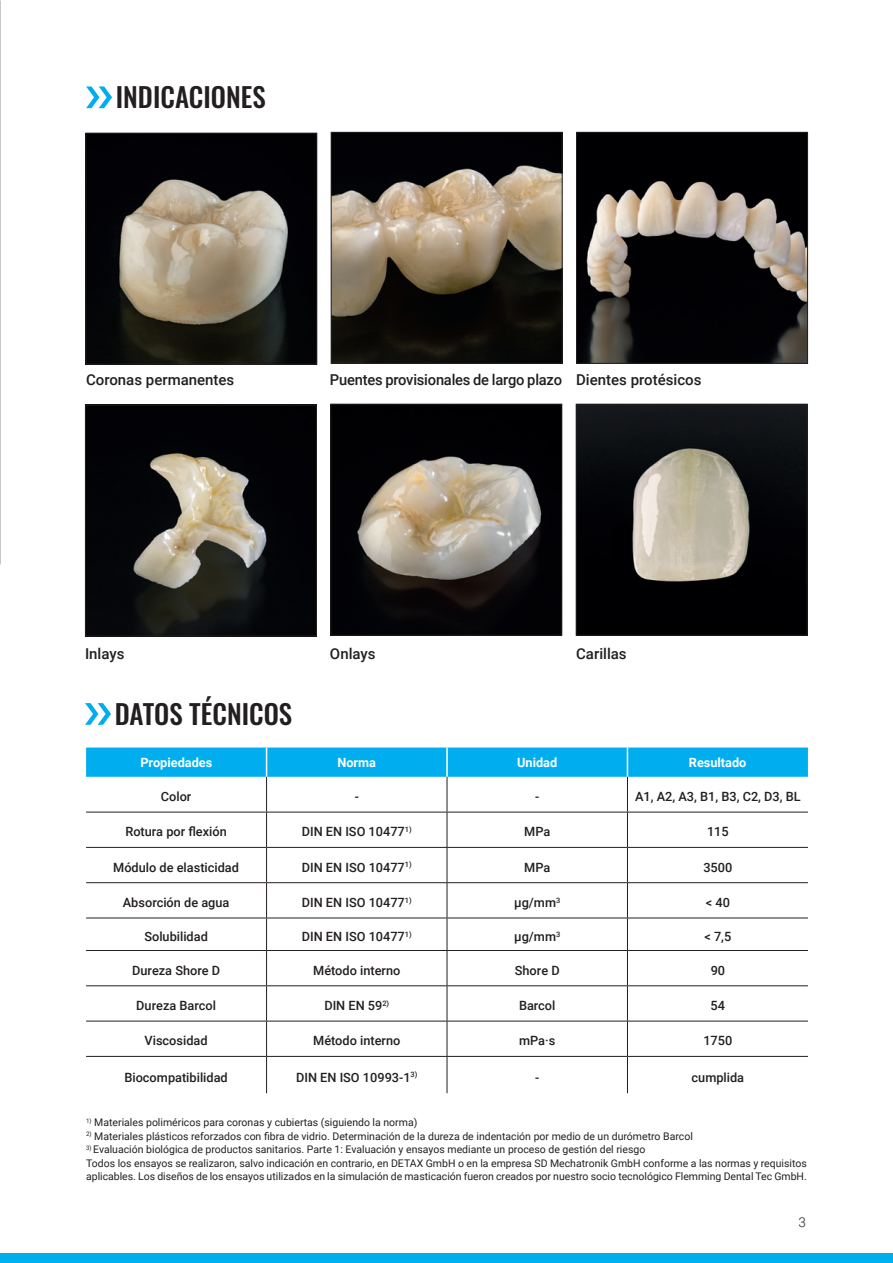
<style>
.page{position:relative;width:893px;height:1263px;background:#fff}
.page>*{position:absolute;margin:0;border:0;box-sizing:border-box;transform-origin:0 0}
.t1{font:500 27px "Oswald";color:#231f20}
.t2{font:500 15px "Roboto";color:#231f20}
.t3{font:300 13.5px "Roboto";color:#231f20}
.t4{font:500 12.75px "Roboto";color:#231f20}
.t5{font:700 12.75px "Roboto";color:#fff}
.t6{font:10.5px/13.5px "Roboto";color:#231f20}
</style>
<div class="page">
<img style="left:0;top:0;width:1px;height:564px">
<svg style="left:86px;top:86px;width:26px;height:22px"></svg>
<svg style="left:85px;top:703px;width:26px;height:22px"></svg>
<svg style="left:86px;top:747px;width:722px;height:30px;background:#06b0ef"></svg>
<hr style="left:266px;top:747px;width:1px;height:30px;background:#fff">
<hr style="left:446px;top:747px;width:2px;height:30px;background:#fff">
<hr style="left:627px;top:747px;width:1px;height:30px;background:#fff">
<hr style="left:266px;top:777px;width:1px;height:35px;background:#231f20">
<hr style="left:447px;top:777px;width:1px;height:35px;background:#231f20">
<hr style="left:627px;top:777px;width:1px;height:35px;background:#231f20">
<hr style="left:86px;top:812px;width:181px;height:1px;background:#231f20">
<hr style="left:267px;top:812px;width:180px;height:1px;background:#231f20">
<hr style="left:266px;top:812px;width:1px;height:35px;background:#231f20">
<hr style="left:447px;top:812px;width:180px;height:1px;background:#231f20">
<hr style="left:447px;top:812px;width:1px;height:35px;background:#231f20">
<hr style="left:627px;top:812px;width:181px;height:1px;background:#231f20">
<hr style="left:627px;top:812px;width:1px;height:35px;background:#231f20">
<hr style="left:86px;top:847px;width:181px;height:1px;background:#231f20">
<hr style="left:267px;top:847px;width:180px;height:1px;background:#231f20">
<hr style="left:266px;top:848px;width:1px;height:34px;background:#231f20">
<hr style="left:447px;top:847px;width:180px;height:1px;background:#231f20">
<hr style="left:447px;top:848px;width:1px;height:34px;background:#231f20">
<hr style="left:627px;top:847px;width:181px;height:1px;background:#231f20">
<hr style="left:627px;top:848px;width:1px;height:34px;background:#231f20">
<hr style="left:86px;top:882px;width:181px;height:1px;background:#231f20">
<hr style="left:267px;top:882px;width:180px;height:1px;background:#231f20">
<hr style="left:266px;top:883px;width:1px;height:35px;background:#231f20">
<hr style="left:447px;top:882px;width:180px;height:1px;background:#231f20">
<hr style="left:447px;top:883px;width:1px;height:35px;background:#231f20">
<hr style="left:627px;top:882px;width:181px;height:1px;background:#231f20">
<hr style="left:627px;top:883px;width:1px;height:35px;background:#231f20">
<hr style="left:86px;top:918px;width:181px;height:1px;background:#231f20">
<hr style="left:267px;top:918px;width:180px;height:1px;background:#231f20">
<hr style="left:266px;top:918px;width:1px;height:32px;background:#231f20">
<hr style="left:447px;top:918px;width:180px;height:1px;background:#231f20">
<hr style="left:447px;top:918px;width:1px;height:32px;background:#231f20">
<hr style="left:627px;top:918px;width:181px;height:1px;background:#231f20">
<hr style="left:627px;top:918px;width:1px;height:32px;background:#231f20">
<hr style="left:86px;top:950px;width:181px;height:1px;background:#231f20">
<hr style="left:267px;top:950px;width:180px;height:1px;background:#231f20">
<hr style="left:266px;top:951px;width:1px;height:34px;background:#231f20">
<hr style="left:447px;top:950px;width:180px;height:1px;background:#231f20">
<hr style="left:447px;top:951px;width:1px;height:34px;background:#231f20">
<hr style="left:627px;top:950px;width:181px;height:1px;background:#231f20">
<hr style="left:627px;top:951px;width:1px;height:34px;background:#231f20">
<hr style="left:86px;top:985px;width:181px;height:1px;background:#231f20">
<hr style="left:267px;top:985px;width:180px;height:1px;background:#231f20">
<hr style="left:266px;top:986px;width:1px;height:35px;background:#231f20">
<hr style="left:447px;top:985px;width:180px;height:1px;background:#231f20">
<hr style="left:447px;top:986px;width:1px;height:35px;background:#231f20">
<hr style="left:627px;top:985px;width:181px;height:1px;background:#231f20">
<hr style="left:627px;top:986px;width:1px;height:35px;background:#231f20">
<hr style="left:86px;top:1021px;width:181px;height:1px;background:#231f20">
<hr style="left:267px;top:1021px;width:180px;height:1px;background:#231f20">
<hr style="left:266px;top:1021px;width:1px;height:35px;background:#231f20">
<hr style="left:447px;top:1021px;width:180px;height:1px;background:#231f20">
<hr style="left:447px;top:1021px;width:1px;height:35px;background:#231f20">
<hr style="left:627px;top:1021px;width:181px;height:1px;background:#231f20">
<hr style="left:627px;top:1021px;width:1px;height:35px;background:#231f20">
<hr style="left:86px;top:1056px;width:181px;height:1px;background:#231f20">
<hr style="left:267px;top:1056px;width:180px;height:1px;background:#231f20">
<hr style="left:266px;top:1057px;width:1px;height:36px;background:#231f20">
<hr style="left:447px;top:1056px;width:180px;height:1px;background:#231f20">
<hr style="left:447px;top:1057px;width:1px;height:36px;background:#231f20">
<hr style="left:627px;top:1056px;width:181px;height:1px;background:#231f20">
<hr style="left:627px;top:1057px;width:1px;height:36px;background:#231f20">
<img style="left:87px;top:135px;width:228px;height:227px">
<div style="left:85px;top:133px;width:232px;height:231px;border:1px solid #231f20"></div>
<img style="left:333px;top:134px;width:228px;height:228px">
<div style="left:331px;top:132px;width:232px;height:232px;border:1px solid #231f20"></div>
<img style="left:578px;top:134px;width:228px;height:228px">
<div style="left:576px;top:132px;width:232px;height:232px;border:1px solid #231f20"></div>
<img style="left:87px;top:407px;width:228px;height:227px">
<div style="left:85px;top:405px;width:232px;height:231px;border:1px solid #231f20"></div>
<img style="left:332px;top:406px;width:228px;height:227px">
<div style="left:330px;top:404px;width:232px;height:231px;border:1px solid #231f20"></div>
<img style="left:578px;top:406px;width:227px;height:227px">
<div style="left:576px;top:404px;width:231px;height:231px;border:1px solid #231f20"></div>
<div style="left:0;top:1253px;width:893px;height:10px;background:#00aeef"></div>
<h1 class="t1" style="left:116px;top:83px;width:151px">INDICACIONES</h1>
<h2 class="t2" style="left:86px;top:369px;width:150px">Coronas permanentes</h2>
<h2 class="t2" style="left:330px;top:369px;width:373px">Puentes provisionales de largo plazo Dientes protésicos</h2>
<h2 class="t2" style="left:85px;top:643px;width:41px">Inlays</h2>
<h2 class="t2" style="left:330px;top:643px;width:47px">Onlays</h2>
<h2 class="t2" style="left:576px;top:643px;width:52px">Carillas</h2>
<h1 class="t1" style="left:115px;top:700px;width:179px">DATOS TÉCNICOS</h1>
<p class="t5" style="left:140px;top:754px;width:73px">Propiedades</p>
<p class="t5" style="left:337px;top:754px;width:40px">Norma</p>
<p class="t5" style="left:517px;top:754px;width:42px">Unidad</p>
<p class="t5" style="left:689px;top:754px;width:59px">Resultado</p>
<p class="t4" style="left:161px;top:787px;width:32px">Color</p>
<p class="t4" style="left:355px;top:787px;width:6px">-</p>
<p class="t4" style="left:535px;top:787px;width:6px">-</p>
<p class="t4" style="left:635px;top:787px;width:167px">A1, A2, A3, B1, B3, C2, D3, BL</p>
<p class="t4" style="left:125px;top:823px;width:103px">Rotura por flexión</p>
<p class="t4" style="left:302px;top:823px;width:111px">DIN EN ISO 10477<sup>1)</sup></p>
<p class="t4" style="left:524px;top:823px;width:28px">MPa</p>
<p class="t4" style="left:707px;top:823px;width:23px">115</p>
<p class="t4" style="left:113px;top:858px;width:127px">Módulo de elasticidad</p>
<p class="t4" style="left:302px;top:858px;width:111px">DIN EN ISO 10477<sup>1)</sup></p>
<p class="t4" style="left:524px;top:858px;width:28px">MPa</p>
<p class="t4" style="left:703px;top:858px;width:30px">3500</p>
<p class="t4" style="left:123px;top:893px;width:108px">Absorción de agua</p>
<p class="t4" style="left:302px;top:893px;width:111px">DIN EN ISO 10477<sup>1)</sup></p>
<p class="t4" style="left:514px;top:893px;width:48px">µg/mm<sup>3</sup></p>
<p class="t4" style="left:706px;top:893px;width:26px">&lt; 40</p>
<p class="t4" style="left:144px;top:927px;width:65px">Solubilidad</p>
<p class="t4" style="left:302px;top:927px;width:111px">DIN EN ISO 10477<sup>1)</sup></p>
<p class="t4" style="left:514px;top:927px;width:48px">µg/mm<sup>3</sup></p>
<p class="t4" style="left:704px;top:927px;width:28px">&lt; 7,5</p>
<p class="t4" style="left:132px;top:961px;width:90px">Dureza Shore D</p>
<p class="t4" style="left:313px;top:961px;width:89px">Método interno</p>
<p class="t4" style="left:515px;top:961px;width:46px">Shore D</p>
<p class="t4" style="left:711px;top:961px;width:16px">90</p>
<p class="t4" style="left:136px;top:997px;width:81px">Dureza Barcol</p>
<p class="t4" style="left:324px;top:997px;width:66px">DIN EN 59<sup>2)</sup></p>
<p class="t4" style="left:519px;top:997px;width:38px">Barcol</p>
<p class="t4" style="left:711px;top:997px;width:16px">54</p>
<p class="t4" style="left:145px;top:1032px;width:65px">Viscosidad</p>
<p class="t4" style="left:313px;top:1032px;width:89px">Método interno</p>
<p class="t4" style="left:519px;top:1032px;width:38px">mPa·s</p>
<p class="t4" style="left:703px;top:1032px;width:30px">1750</p>
<p class="t4" style="left:124px;top:1068px;width:105px">Biocompatibilidad</p>
<p class="t4" style="left:296px;top:1068px;width:123px">DIN EN ISO 10993-1<sup>3)</sup></p>
<p class="t4" style="left:535px;top:1068px;width:6px">-</p>
<p class="t4" style="left:692px;top:1068px;width:54px">cumplida</p>
<p class="t6" style="left:86px;top:1115px;width:333px"><sup>1)</sup> Materiales poliméricos para coronas y cubiertas (siguiendo la norma)</p>
<p class="t6" style="left:86px;top:1129px;width:608px"><sup>2)</sup> Materiales plásticos reforzados con fibra de vidrio. Determinación de la dureza de indentación por medio de un durómetro Barcol</p>
<p class="t6" style="left:86px;top:1142px;width:722px"><sup>3)</sup> Evaluación biológica de productos sanitarios. Parte 1: Evaluación y ensayos mediante un proceso de gestión del riesgo<br>Todos los ensayos se realizaron, salvo indicación en contrario, en DETAX GmbH o en la empresa SD Mechatronik GmbH conforme a las normas y requisitos aplicables. Los diseños de los ensayos utilizados en la simulación de masticación fueron creados por nuestro socio tecnológico Flemming Dental Tec GmbH.</p>
<p class="t3" style="left:798px;top:1213px;width:9px">3</p>
</div>
